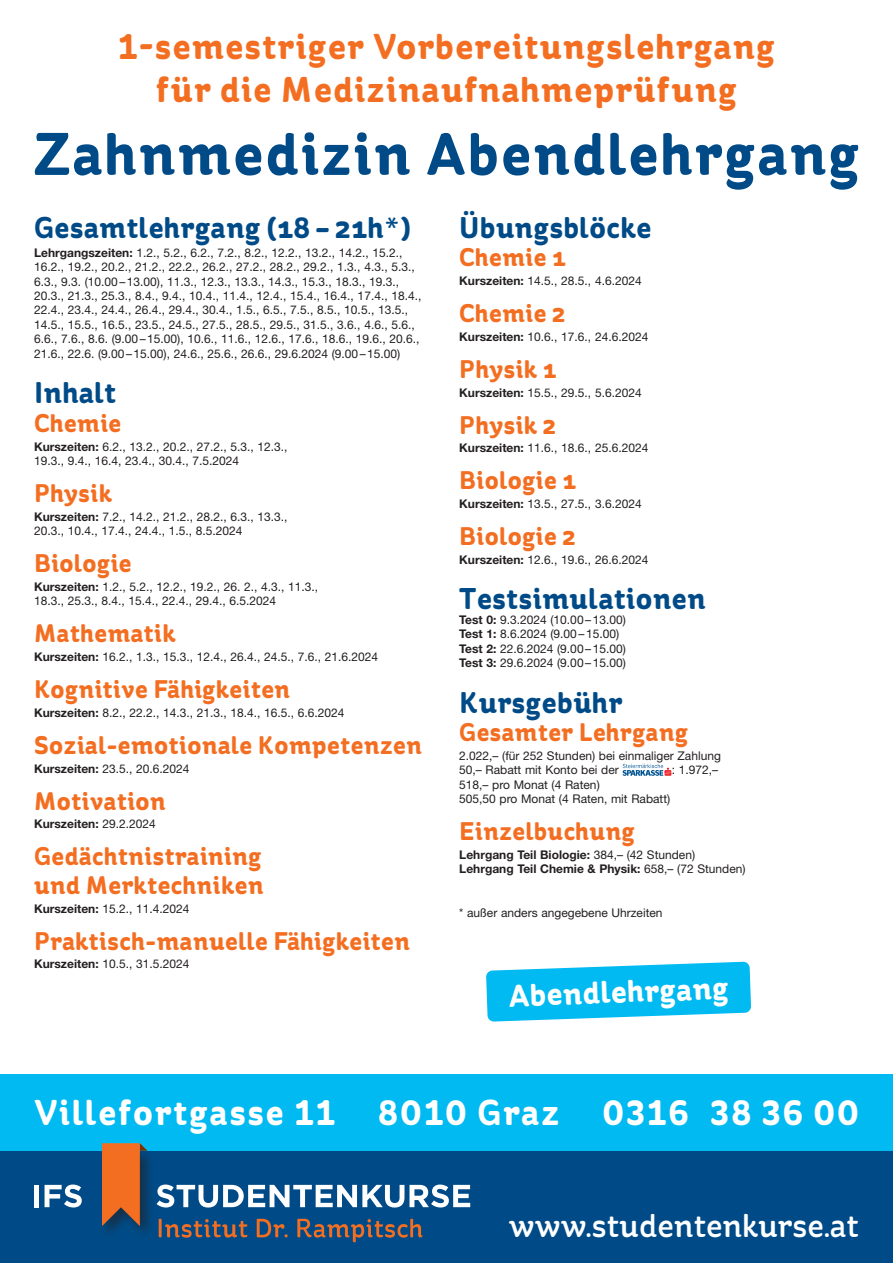
<style>
.page{position:relative;width:893px;height:1263px;background:#fff}
.page>*{position:absolute;margin:0;border:0;box-sizing:border-box;transform-origin:0 0}
.t1{font:700 60px "St Ryde";letter-spacing:.04em;color:#004b87}
.t2{font:700 36px/43.3px "St Ryde";letter-spacing:.04em;color:#f36e21;text-align:center}
.t3{font:700 36px "St Ryde";letter-spacing:.055em;color:#fff}
.www{font:500 33px "St Ryde";color:#fff}
.über_mittel{font:700 31.5px "St Ryde";color:#fff}
.über_gross{font:700 30px "St Ryde";letter-spacing:.02em;color:#004b87}
.über_mittel-2{font:700 25.5px/28.5px "St Ryde";letter-spacing:.02em;color:#f36e21}
.fliess{font:12px/14.4px "Helvetica Neue LT Std";color:#231f20}
.fliess-2{font:700 12px "Helvetica Neue LT Std";color:#231f20}
.s1{font-weight:400}
.s2{font-weight:700}
</style>
<div class="page">
<div style="left:0;top:1151px;width:893px;height:112px;background:#004b87"></div>
<div style="left:0;top:1074px;width:893px;height:77px;background:#00baf1"></div>
<svg style="left:159px;top:1219px;width:88px;height:18px"></svg>
<svg style="left:257px;top:1219px;width:31px;height:18px"></svg>
<svg style="left:297px;top:1219px;width:125px;height:23px"></svg>
<div style="left:34px;top:1185px;width:5px;height:22px;background:#fff"></div>
<svg style="left:45px;top:1184px;width:37px;height:23px"></svg>
<svg style="left:157px;top:1184px;width:313px;height:23px"></svg>
<div style="left:99px;top:1148px;width:56px;height:91px;background:#231f20;opacity:.6"></div>
<svg style="left:102px;top:1143px;width:45px;height:83px;background:#b46032"></svg>
<div style="left:102px;top:1143px;width:38px;height:8px;background:#f36e21"></div>
<svg style="left:486px;top:962px;width:265px;height:60px;background:#27c4f3"></svg>
<svg style="left:622px;top:764px;width:49px;height:12px"></svg>
<p class="t2" style="left:118px;top:26px;width:658px">1-semestriger Vorbereitungslehrgang für die Medizinaufnahmeprüfung</p>
<p class="t1" style="left:34px;top:118px;width:827px">Zahnmedizin Abendlehrgang</p>
<p class="über_gross" style="left:34px;top:210px;width:377px">Gesamtlehrgang (18 – 21h<span class="s1">*</span>)</p>
<p class="fliess" style="left:34px;top:245px;width:389px"><span class="s2">Lehrgangszeiten:</span> 1.2., 5.2., 6.2., 7.2., 8.2., 12.2., 13.2., 14.2., 15.2., 16.2., 19.2., 20.2., 21.2., 22.2., 26.2., 27.2., 28.2., 29.2., 1.3., 4.3., 5.3., 6.3., 9.3. (10.00–13.00), 11.3., 12.3., 13.3., 14.3., 15.3., 18.3., 19.3., 20.3., 21.3., 25.3., 8.4., 9.4., 10.4., 11.4., 12.4., 15.4., 16.4., 17.4., 18.4., 22.4., 23.4., 24.4., 26.4., 29.4., 30.4., 1.5., 6.5., 7.5., 8.5., 10.5., 13.5., 14.5., 15.5., 16.5., 23.5., 24.5., 27.5., 28.5., 29.5., 31.5., 3.6., 4.6., 5.6., 6.6., 7.6., 8.6. (9.00–15.00), 10.6., 11.6., 12.6., 17.6., 18.6., 19.6., 20.6., 21.6., 22.6. (9.00–15.00), 24.6., 25.6., 26.6., 29.6.2024 (9.00–15.00)</p>
<p class="über_gross" style="left:34px;top:375px;width:83px">Inhalt</p>
<p class="über_mittel-2" style="left:34px;top:410px;width:89px">Chemie</p>
<p class="fliess" style="left:34px;top:439px;width:255px"><span class="s2">Kurszeiten:</span> 6.2., 13.2., 20.2., 27.2., 5.3., 12.3.,<br>19.3., 9.4., 16.4, 23.4., 30.4., 7.5.2024</p>
<p class="über_mittel-2" style="left:34px;top:480px;width:79px">Physik</p>
<p class="fliess" style="left:34px;top:509px;width:255px"><span class="s2">Kurszeiten:</span> 7.2., 14.2., 21.2., 28.2., 6.3., 13.3.,<br>20.3., 10.4., 17.4., 24.4., 1.5., 8.5.2024</p>
<p class="über_mittel-2" style="left:34px;top:550px;width:99px">Biologie</p>
<p class="fliess" style="left:34px;top:579px;width:286px"><span class="s2">Kurszeiten:</span> 1.2., 5.2., 12.2., 19.2., 26. 2., 4.3., 11.3.,<br>18.3., 25.3., 8.4., 15.4., 22.4., 29.4., 6.5.2024</p>
<p class="über_mittel-2" style="left:34px;top:620px;width:143px">Mathematik</p>
<p class="fliess" style="left:34px;top:649px;width:346px"><span class="s2">Kurszeiten:</span> 16.2., 1.3., 15.3., 12.4., 26.4., 24.5., 7.6., 21.6.2024</p>
<p class="über_mittel-2" style="left:34px;top:676px;width:258px">Kognitive Fähigkeiten</p>
<p class="fliess" style="left:34px;top:705px;width:312px"><span class="s2">Kurszeiten:</span> 8.2., 22.2., 14.3., 21.3., 18.4., 16.5., 6.6.2024</p>
<p class="über_mittel-2" style="left:34px;top:732px;width:389px">Sozial-emotionale Kompetenzen</p>
<p class="fliess" style="left:34px;top:761px;width:157px"><span class="s2">Kurszeiten:</span> 23.5., 20.6.2024</p>
<p class="über_mittel-2" style="left:34px;top:787px;width:133px">Motivation</p>
<p class="fliess-2" style="left:34px;top:816px;width:123px">Kurszeiten: <span class="s1">29.2.2024</span></p>
<p class="über_mittel-2" style="left:34px;top:843px;width:231px">Gedächtnistraining und Merktechniken</p>
<p class="fliess" style="left:34px;top:901px;width:157px"><span class="s2">Kurszeiten:</span> 15.2., 11.4.2024</p>
<p class="über_mittel-2" style="left:34px;top:927px;width:377px">Praktisch-manuelle Fähigkeiten</p>
<p class="fliess" style="left:34px;top:956px;width:157px"><span class="s2">Kurszeiten:</span> 10.5., 31.5.2024</p>
<p class="über_gross" style="left:459px;top:210px;width:194px">Übungsblöcke</p>
<p class="über_mittel-2" style="left:459px;top:244px;width:108px">Chemie 1</p>
<p class="fliess" style="left:459px;top:273px;width:184px"><span class="s2">Kurszeiten:</span> 14.5., 28.5., 4.6.2024</p>
<p class="über_mittel-2" style="left:459px;top:300px;width:108px">Chemie 2</p>
<p class="fliess" style="left:459px;top:329px;width:191px"><span class="s2">Kurszeiten:</span> 10.6., 17.6., 24.6.2024</p>
<p class="über_mittel-2" style="left:459px;top:356px;width:99px">Physik 1</p>
<p class="fliess" style="left:459px;top:385px;width:184px"><span class="s2">Kurszeiten:</span> 15.5., 29.5., 5.6.2024</p>
<p class="über_mittel-2" style="left:459px;top:411px;width:98px">Physik 2</p>
<p class="fliess" style="left:459px;top:441px;width:191px"><span class="s2">Kurszeiten:</span> 11.6., 18.6., 25.6.2024</p>
<p class="über_mittel-2" style="left:459px;top:467px;width:118px">Biologie 1</p>
<p class="fliess" style="left:459px;top:496px;width:184px"><span class="s2">Kurszeiten:</span> 13.5., 27.5., 3.6.2024</p>
<p class="über_mittel-2" style="left:459px;top:523px;width:118px">Biologie 2</p>
<p class="fliess" style="left:459px;top:552px;width:191px"><span class="s2">Kurszeiten:</span> 12.6., 19.6., 26.6.2024</p>
<p class="über_gross" style="left:459px;top:581px;width:248px">Testsimulationen</p>
<p class="fliess" style="left:459px;top:612px;width:168px"><span class="s2">Test 0:</span> 9.3.2024 (10.00–13.00)</p>
<p class="fliess" style="left:459px;top:626px;width:161px"><span class="s2">Test 1:</span> 8.6.2024 (9.00–15.00)</p>
<p class="fliess" style="left:459px;top:641px;width:168px"><span class="s2">Test 2:</span> 22.6.2024 (9.00–15.00)</p>
<p class="fliess" style="left:459px;top:655px;width:168px"><span class="s2">Test 3:</span> 29.6.2024 (9.00–15.00)</p>
<p class="über_gross" style="left:459px;top:684px;width:165px">Kursgebühr</p>
<p class="über_mittel-2" style="left:459px;top:719px;width:230px">Gesamter Lehrgang</p>
<p class="fliess" style="left:459px;top:748px;width:263px">2.022,– (für 252 Stunden) bei einmaliger Zahlung</p>
<p class="fliess" style="left:459px;top:763px;width:161px">50,– Rabatt mit Konto bei der</p>
<p class="fliess" style="left:672px;top:763px;width:48px">: 1.972,–</p>
<p class="fliess" style="left:459px;top:777px;width:142px">518,– pro Monat (4 Raten)</p>
<p class="fliess" style="left:459px;top:792px;width:212px">505,50 pro Monat (4 Raten, mit Rabatt)</p>
<p class="über_mittel-2" style="left:459px;top:818px;width:177px">Einzelbuchung</p>
<p class="fliess-2" style="left:459px;top:847px;width:237px">Lehrgang Teil Biologie: <span class="s1">384,– (42 Stunden)</span></p>
<p class="fliess-2" style="left:459px;top:862px;width:288px">Lehrgang Teil Chemie &amp; Physik: <span class="s1">658,– (72 Stunden)</span></p>
<p class="fliess" style="left:459px;top:905px;width:205px">* außer anders angegebene Uhrzeiten</p>
<p class="über_mittel" style="left:508px;top:977px;width:221px;rotate:-2deg">Abendlehrgang</p>
<p class="t3" style="left:34px;top:1091px;width:826px">Villefortgasse 11 8010 Graz 0316 38 36 00</p>
<p class="www" style="left:509px;top:1206px;width:352px">www.studentenkurse.at</p>
</div>
